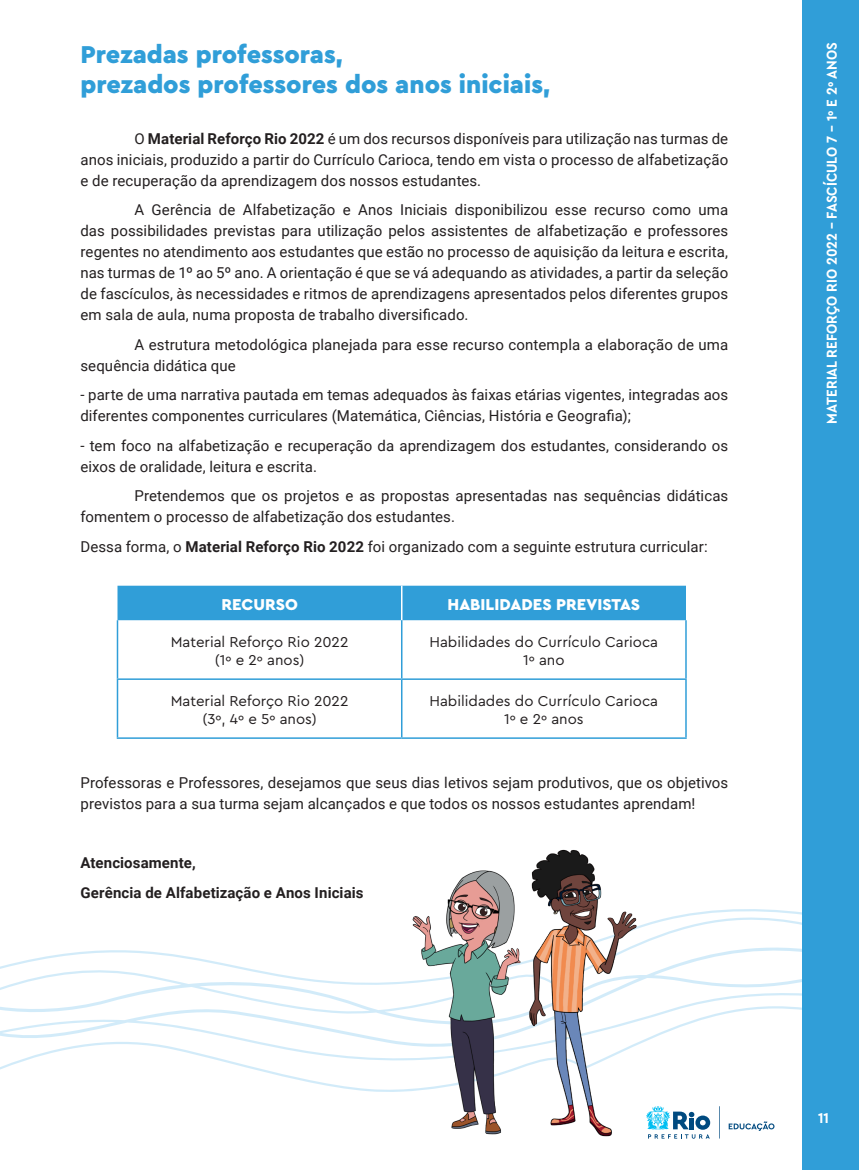
<style>
.page{position:relative;width:859px;height:1170px;background:#fff}
.page>*{position:absolute;margin:0;border:0;box-sizing:border-box;transform-origin:0 0}
.Titulo_2{font:900 25.5px/30px "Cera Pro";color:#309ed8}
.Titulo_2-2{font:900 16.5px "Cera Pro";color:#fff}
.TextoBase{font:15px/21px "Roboto";letter-spacing:.005em;color:#231f20}
.t1{font:15px/18px "Cera Pro";color:#231f20;text-align:center}
.TextoBase-2{font:700 15px "Roboto";letter-spacing:.005em;color:#231f20}
.t2{font:700 15px "Cera Compact Pro";color:#fff}
.s1{font-weight:700}
</style>
<div class="page">
<svg style="left:0;top:906px;width:803px;height:186px"></svg>
<div style="left:117px;top:585px;width:569px;height:35px;background:#309ed8"></div>
<hr style="left:401px;top:585px;width:1px;height:35px;background:#fff">
<hr style="left:117px;top:620px;width:1px;height:58px;background:#309ed8">
<hr style="left:401px;top:620px;width:1px;height:58px;background:#309ed8">
<hr style="left:685px;top:620px;width:2px;height:58px;background:#309ed8">
<hr style="left:117px;top:678px;width:285px;height:2px;background:#309ed8">
<hr style="left:117px;top:680px;width:1px;height:57px;background:#309ed8">
<hr style="left:402px;top:678px;width:285px;height:2px;background:#309ed8">
<hr style="left:401px;top:680px;width:1px;height:57px;background:#309ed8">
<hr style="left:685px;top:680px;width:2px;height:57px;background:#309ed8">
<hr style="left:117px;top:737px;width:285px;height:1px;background:#309ed8">
<hr style="left:402px;top:737px;width:285px;height:1px;background:#309ed8">
<img style="left:541px;top:849px;width:113px;height:290px">
<img style="left:413px;top:860px;width:128px;height:275px">
<div style="left:803px;top:0;width:56px;height:1169px;background:#309ed8"></div>
<svg style="left:719px;top:1106px;width:1px;height:32px"></svg>
<svg style="left:646px;top:1106px;width:64px;height:32px"></svg>
<svg style="left:729px;top:1121px;width:45px;height:9px"></svg>
<p class="Titulo_2" style="left:80px;top:39px;width:471px">Prezadas professoras,<br>prezados professores dos anos iniciais,</p>
<p class="TextoBase" style="left:80px;top:127px;width:649px;text-align:justify;text-indent:54px">O <span class="s1">Material Reforço Rio 2022</span> é um dos recursos disponíveis para utilização nas turmas de anos iniciais, produzido a partir do Currículo Carioca, tendo em vista o processo de alfabetização e de recuperação da aprendizagem dos nossos estudantes.</p>
<p class="TextoBase" style="left:80px;top:199px;width:649px;text-align:justify;text-indent:54px">A Gerência de Alfabetização e Anos Iniciais disponibilizou esse recurso como uma das possibilidades previstas para utilização pelos assistentes de alfabetização e professores regentes no atendimento aos estudantes que estão no processo de aquisição da leitura e escrita, nas turmas de 1º ao 5º ano. A orientação é que se vá adequando as atividades, a partir da seleção de fascículos, às necessidades e ritmos de aprendizagens apresentados pelos diferentes grupos em sala de aula, numa proposta de trabalho diversificado.</p>
<p class="TextoBase" style="left:80px;top:333px;width:649px;text-indent:54px">A estrutura metodológica planejada para esse recurso contempla a elaboração de uma sequência didática que</p>
<p class="TextoBase" style="left:80px;top:384px;width:649px">- parte de uma narrativa pautada em temas adequados às faixas etárias vigentes, integradas aos diferentes componentes curriculares (Matemática, Ciências, História e Geografia);</p>
<p class="TextoBase" style="left:80px;top:434px;width:649px">- tem foco na alfabetização e recuperação da aprendizagem dos estudantes, considerando os eixos de oralidade, leitura e escrita.</p>
<p class="TextoBase" style="left:80px;top:485px;width:649px;text-indent:54px">Pretendemos que os projetos e as propostas apresentadas nas sequências didáticas fomentem o processo de alfabetização dos estudantes.</p>
<p class="TextoBase" style="left:80px;top:535px;width:629px">Dessa forma, o <span class="s1">Material Reforço Rio 2022</span> foi organizado com a seguinte estrutura curricular:</p>
<p class="Titulo_2-2" style="left:221px;top:593px;width:78px">RECURSO</p>
<p class="Titulo_2-2" style="left:448px;top:593px;width:194px">HABILIDADES PREVISTAS</p>
<p class="t1" style="left:171px;top:632px;width:179px">Material Reforço Rio 2022 (1º e 2º anos)</p>
<p class="t1" style="left:429px;top:632px;width:230px">Habilidades do Currículo Carioca<br>1º ano</p>
<p class="t1" style="left:171px;top:691px;width:179px">Material Reforço Rio 2022 (3º, 4º e 5º anos)</p>
<p class="t1" style="left:429px;top:691px;width:230px">Habilidades do Currículo Carioca<br>1º e 2º anos</p>
<p class="TextoBase" style="left:80px;top:771px;width:649px">Professoras e Professores, desejamos que seus dias letivos sejam produtivos, que os objetivos previstos para a sua turma sejam alcançados e que todos os nossos estudantes aprendam!</p>
<p class="TextoBase-2" style="left:80px;top:852px;width:117px">Atenciosamente,</p>
<p class="TextoBase-2" style="left:80px;top:881px;width:285px">Gerência de Alfabetização e Anos Iniciais</p>
<p class="t2" style="left:822px;top:423px;width:382px;rotate:-90deg">MATERIAL REFORÇO RIO 2022 - FASCÍCULO 7 - 1º E 2º ANOS</p>
<p class="t2" style="left:818px;top:1107px;width:12px">11</p>
</div>
